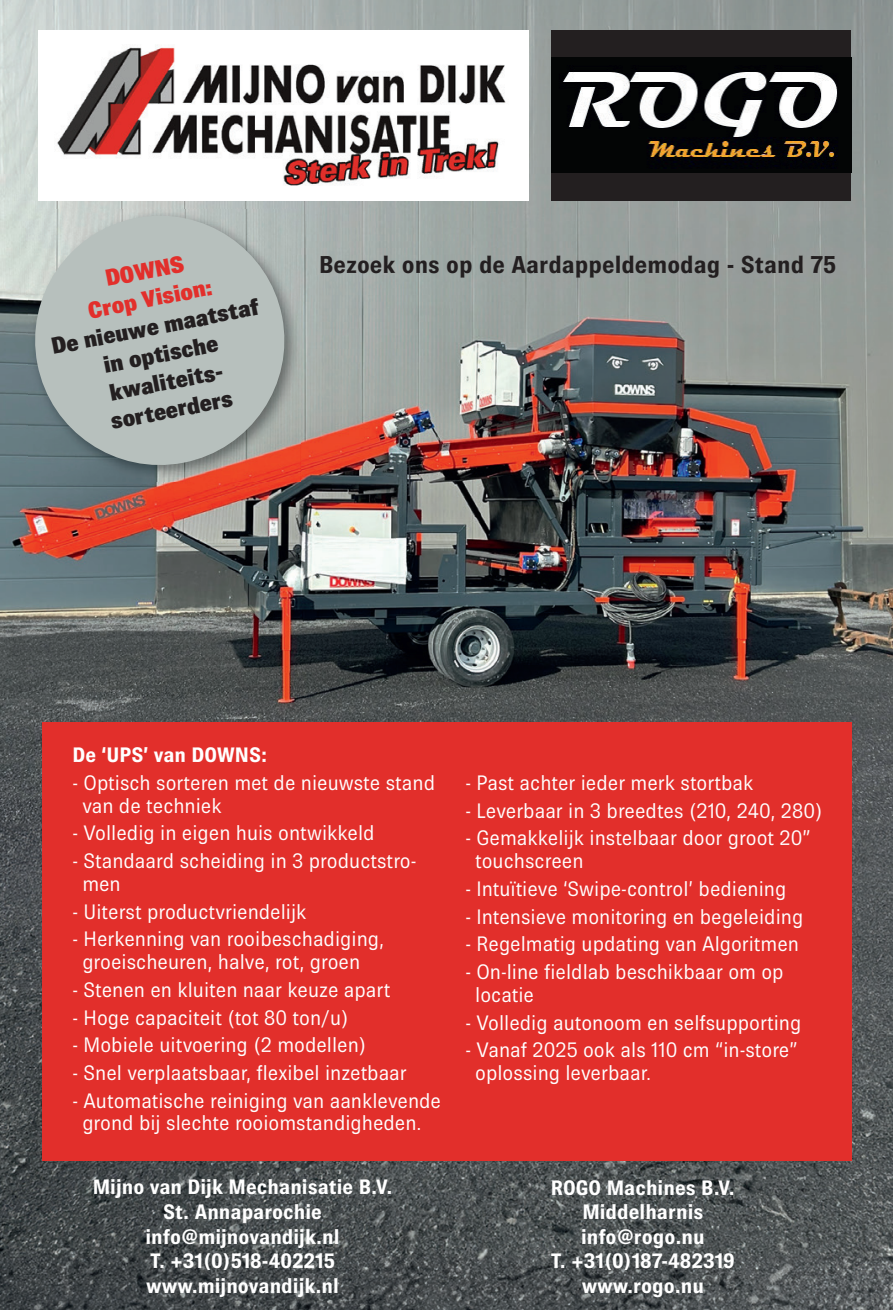
<style>
.page{position:relative;width:893px;height:1310px;background:#fff}
.page>*{position:absolute;margin:0;border:0;box-sizing:border-box;transform-origin:0 0}
.t1{font:700 24.5px "Brown Pro";color:#231f20}
.t2{font:900 23.45px/28.3px "Brown Pro";color:#231f20;text-align:center}
.t3{font:900 23.45px/28.3px "Brown Pro";color:#e22f2b;text-align:center}
.t4{font:21px/22.8px "Brown Pro";color:#fff}
.t5{font:700 21px/24.5px "Brown Pro";color:#fff;text-align:center}
</style>
<div class="page">
<img style="left:0;top:0;width:893px;height:1310px">
<div style="left:39px;top:30px;width:490px;height:170px;background:#fff"></div>
<img style="left:57px;top:45px;width:449px;height:141px">
<div style="left:42px;top:722px;width:809px;height:438px;background:#e22f2b"></div>
<img style="left:29px;top:209px;width:272px;height:272px">
<svg style="left:24px;top:205px;width:271px;height:271px;fill:#b7c0bd"></svg>
<div style="left:552px;top:30px;width:299px;height:170px;background:#231f20"></div>
<img style="left:552px;top:58px;width:299px;height:115px">
<p class="t3" style="left:80px;top:269px;width:127px;rotate:-11deg">DOWNS<br>Crop Vision:</p>
<p class="t2" style="left:49px;top:332px;width:213px;rotate:-11deg">De nieuwe maatstaf in optische kwaliteits&shy;sorteerders</p>
<p class="t1" style="left:319px;top:251px;width:519px">Bezoek ons op de Aardappeldemodag - Stand 75</p>
<p class="t5" style="left:72px;top:742px;width:196px">De ‘UPS’ van DOWNS:</p>
<p class="t4" style="left:82px;top:771px;width:354px;text-indent:-10px">- Optisch sorteren met de nieuwste stand van de techniek</p>
<p class="t4" style="left:72px;top:821px;width:304px">- Volledig in eigen huis ontwikkeld</p>
<p class="t4" style="left:82px;top:849px;width:336px;text-indent:-10px">- Standaard scheiding in 3 productstro&shy;men</p>
<p class="t4" style="left:72px;top:900px;width:236px">- Uiterst productvriendelijk</p>
<p class="t4" style="left:82px;top:927px;width:303px;text-indent:-10px">- Herkenning van rooibeschadiging, groeischeuren, halve, rot, groen</p>
<p class="t4" style="left:72px;top:978px;width:319px">- Stenen en kluiten naar keuze apart</p>
<p class="t4" style="left:72px;top:1006px;width:278px">- Hoge capaciteit (tot 80 ton/u)</p>
<p class="t4" style="left:72px;top:1033px;width:295px">- Mobiele uitvoering (2 modellen)</p>
<p class="t4" style="left:72px;top:1061px;width:336px">- Snel verplaatsbaar, flexibel inzetbaar</p>
<p class="t4" style="left:72px;top:1089px;width:370px;text-align:center">- Automatische reiniging van aanklevende grond bij slechte rooiomstandigheden.</p>
<p class="t4" style="left:465px;top:771px;width:290px">- Past achter ieder merk stortbak</p>
<p class="t4" style="left:465px;top:799px;width:359px">- Leverbaar in 3 breedtes (210, 240, 280)</p>
<p class="t4" style="left:475px;top:827px;width:337px;text-indent:-10px">- Gemakkelijk instelbaar door groot 20” touchscreen</p>
<p class="t4" style="left:465px;top:877px;width:322px">- Intuïtieve ‘Swipe-control’ bediening</p>
<p class="t4" style="left:465px;top:905px;width:339px">- Intensieve monitoring en begeleiding</p>
<p class="t4" style="left:465px;top:932px;width:335px">- Regelmatig updating van Algoritmen</p>
<p class="t4" style="left:475px;top:960px;width:310px;text-indent:-10px">- On-line fieldlab beschikbaar om op locatie</p>
<p class="t4" style="left:465px;top:1011px;width:337px">- Volledig autonoom en selfsupporting</p>
<p class="t4" style="left:475px;top:1038px;width:324px;text-indent:-10px">- Vanaf 2025 ook als 110 cm “in-store” oplossing leverbaar.</p>
<p class="t5" style="left:93px;top:1175px;width:301px">Mijno van Dijk Mechanisatie B.V.<br>St. Annaparochie info@mijnovandijk.nl<br>T. +31(0)518-402215 www.mijnovandijk.nl</p>
<p class="t5" style="left:551px;top:1175px;width:186px">ROGO Machines B.V.<br>Middelharnis info@rogo.nu<br>T. +31(0)187-482319 www.rogo.nu</p>
</div>
